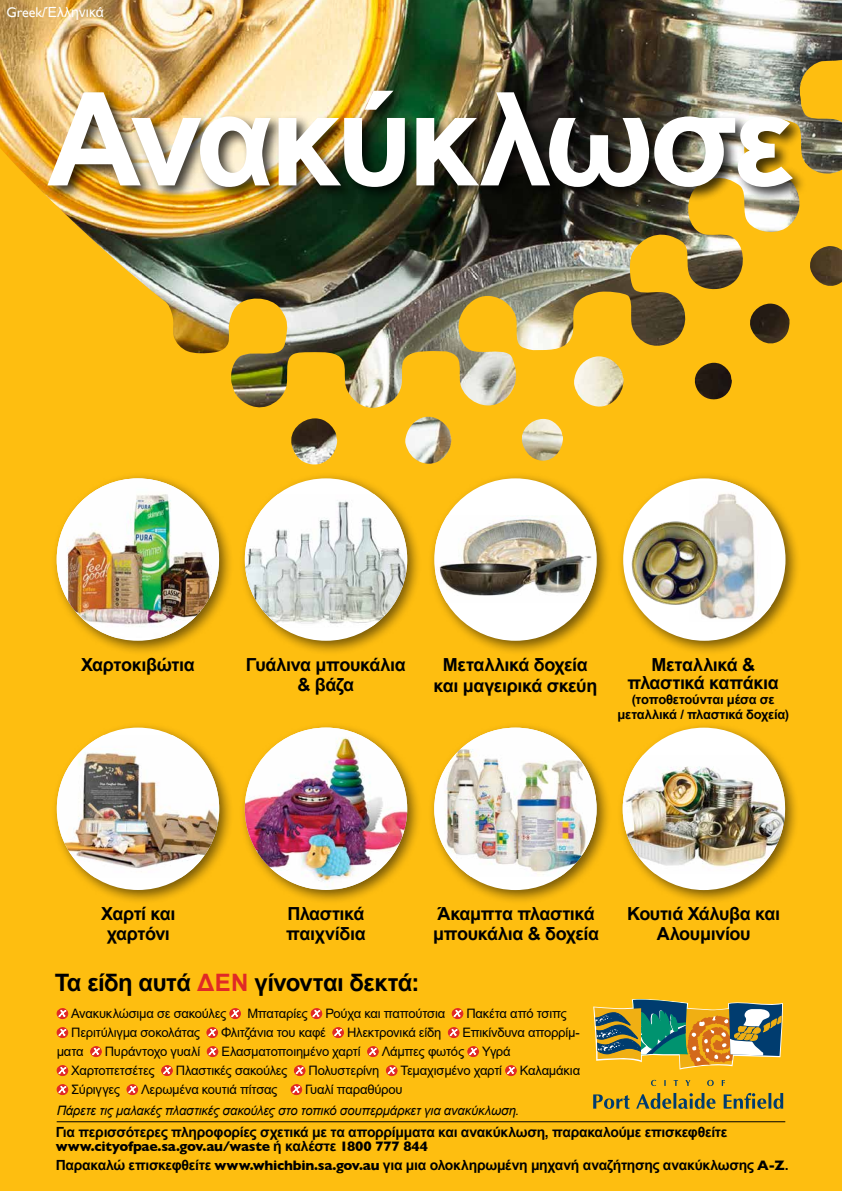
<style>
.page{position:relative;width:842px;height:1191px;background:#febe10}
.page>*{position:absolute;margin:0;border:0;box-sizing:border-box;transform-origin:0 0}
.t1{font:700 130px "Arial";letter-spacing:-.04em;color:#fff}
.t2{font:700 24px "Arial";letter-spacing:-.025em;color:#000}
.t3{font:700 18px/20px "Arial";letter-spacing:-.02em;color:#000;text-align:center}
.t4{font:700 14px "Arial";letter-spacing:-.02em;color:#000}
.t5{font:700 14px "Gill Sans";letter-spacing:-.02em;color:#000}
.t6{font:14px "Arial";color:#fff}
.t7{font:13px "Arial";letter-spacing:-.02em;color:#000}
.t8{font:italic 13px "Arial";letter-spacing:-.015em;color:#000}
.t9{font:700 13px/15px "Arial";letter-spacing:-.02em;color:#000;text-align:center}
.s1{font-family:"Gill Sans"}
.s2{color:#e02926}
.s3{font-family:"Arial"}
</style>
<div class="page">
<svg style="left:593px;top:1094px;width:37px;height:14px"></svg>
<svg style="left:636px;top:1093px;width:80px;height:15px"></svg>
<svg style="left:724px;top:1093px;width:59px;height:15px"></svg>
<svg style="left:651px;top:1079px;width:5px;height:7px"></svg>
<svg style="left:664px;top:1080px;width:2px;height:6px"></svg>
<svg style="left:674px;top:1080px;width:4px;height:6px"></svg>
<svg style="left:685px;top:1080px;width:5px;height:6px"></svg>
<svg style="left:707px;top:1079px;width:7px;height:7px"></svg>
<svg style="left:722px;top:1080px;width:3px;height:6px"></svg>
<svg style="left:593px;top:999px;width:190px;height:70px"></svg>
<hr style="left:57px;top:1121px;width:728px;height:1px;background:#000">
<svg style="left:291px;top:416px;width:272px;height:49px"></svg>
<img style="left:0;top:0;width:842px;height:408px">
<div style="left:45px;top:87px;width:762px;height:116px;background:#000;opacity:.75"></div>
<div style="left:428px;top:472px;width:183px;height:183px;background:#000;opacity:.53"></div>
<div style="left:434px;top:478px;width:163px;height:163px;background:#fff;border-radius:50%"></div>
<img style="left:436px;top:515px;width:160px;height:88px">
<div style="left:51px;top:472px;width:183px;height:183px;background:#000;opacity:.53"></div>
<img style="left:57px;top:478px;width:162px;height:160px">
<div style="left:239px;top:472px;width:183px;height:183px;background:#000;opacity:.53"></div>
<div style="left:245px;top:478px;width:162px;height:163px;background:#fff;border-radius:50%"></div>
<img style="left:245px;top:494px;width:162px;height:133px">
<div style="left:617px;top:472px;width:183px;height:183px;background:#000;opacity:.53"></div>
<div style="left:623px;top:478px;width:162px;height:163px;background:#fff;border-radius:50%"></div>
<img style="left:700px;top:481px;width:71px;height:140px">
<div style="left:617px;top:721px;width:183px;height:184px;background:#000;opacity:.53"></div>
<div style="left:623px;top:727px;width:162px;height:163px;background:#fff;border-radius:50%"></div>
<img style="left:623px;top:755px;width:162px;height:118px">
<div style="left:428px;top:721px;width:183px;height:184px;background:#000;opacity:.53"></div>
<div style="left:434px;top:727px;width:163px;height:163px;background:#fff;border-radius:50%"></div>
<img style="left:434px;top:727px;width:163px;height:150px">
<div style="left:51px;top:721px;width:183px;height:184px;background:#000;opacity:.53"></div>
<div style="left:57px;top:727px;width:162px;height:163px;background:#fff;border-radius:50%"></div>
<img style="left:57px;top:735px;width:162px;height:142px">
<div style="left:239px;top:721px;width:183px;height:184px;background:#000;opacity:.53"></div>
<img style="left:245px;top:727px;width:162px;height:161px">
<img style="left:623px;top:508px;width:108px;height:103px">
<svg style="left:229px;top:1008px;width:12px;height:11px"></svg>
<svg style="left:310px;top:1008px;width:13px;height:11px"></svg>
<svg style="left:56px;top:1008px;width:13px;height:31px"></svg>
<svg style="left:332px;top:1027px;width:12px;height:11px"></svg>
<svg style="left:90px;top:1046px;width:12px;height:11px"></svg>
<svg style="left:206px;top:1027px;width:13px;height:31px"></svg>
<svg style="left:367px;top:1046px;width:12px;height:11px"></svg>
<svg style="left:447px;top:1008px;width:32px;height:49px"></svg>
<svg style="left:161px;top:1065px;width:12px;height:11px"></svg>
<svg style="left:386px;top:1065px;width:12px;height:12px"></svg>
<svg style="left:505px;top:1065px;width:12px;height:12px"></svg>
<svg style="left:56px;top:1065px;width:13px;height:31px"></svg>
<svg style="left:126px;top:1084px;width:12px;height:12px"></svg>
<svg style="left:290px;top:1065px;width:16px;height:31px"></svg>
<p class="t6" style="left:7px;top:3px;width:99px"><span class="s1">Greek/</span>Έλληνικά</p>
<h1 class="t1" style="left:47px;top:48px;width:749px">Ανακύκλωσε</h1>
<h3 class="t3" style="left:81px;top:654px;width:115px">Χαρτοκιβώτια</h3>
<h3 class="t3" style="left:246px;top:654px;width:161px">Γυάλινα μπουκάλια &amp; βάζα</h3>
<h3 class="t3" style="left:628px;top:655px;width:153px;line-height:18px">Μεταλλικά &amp; πλαστικά καπάκια</h3>
<p class="t9" style="left:617px;top:691px;width:173px">(τοποθετούνται μέσα σε μεταλλικά / πλαστικά δοχεία)</p>
<h3 class="t3" style="left:433px;top:654px;width:165px;line-height:21px">Μεταλλικά δοχεία και μαγειρικά σκεύη</h3>
<h3 class="t3" style="left:101px;top:903px;width:76px">Χαρτί και χαρτόνι</h3>
<h3 class="t3" style="left:286px;top:903px;width:81px;text-align:left">Πλαστικά παιχνίδια</h3>
<h3 class="t3" style="left:433px;top:903px;width:168px;text-align:left">Άκαμπτα πλαστικά μπουκάλια &amp; δοχεία</h3>
<h2 class="t2" style="left:55px;top:965px;width:366px">Τα είδη αυτά <span class="s2">ΔΕΝ</span> γίνονται δεκτά:</h2>
<p class="t7" style="left:71px;top:1004px;width:156px">Ανακυκλώσιμα σε σακούλες</p>
<p class="t7" style="left:247px;top:1004px;width:62px">Μπαταρίες</p>
<p class="t7" style="left:325px;top:1004px;width:121px">Ρούχα και παπούτσια</p>
<p class="t7" style="left:466px;top:1004px;width:102px">Πακέτα από τσιπς</p>
<p class="t7" style="left:71px;top:1023px;width:130px">Περιτύλιγμα σοκολάτας</p>
<p class="t7" style="left:221px;top:1023px;width:106px">Φλιτζάνια του καφέ</p>
<p class="t7" style="left:347px;top:1023px;width:96px">Ηλεκτρονικά είδη</p>
<p class="t7" style="left:463px;top:1023px;width:119px">Επικίνδυνα απορρίμ-</p>
<p class="t7" style="left:57px;top:1042px;width:29px">ματα</p>
<p class="t7" style="left:105px;top:1042px;width:97px">Πυράντοχο γυαλί</p>
<p class="t7" style="left:221px;top:1042px;width:141px">Ελασματοποιημένο χαρτί</p>
<p class="t7" style="left:382px;top:1042px;width:84px">Λάμπες φωτός</p>
<p class="t7" style="left:482px;top:1042px;width:30px">Υγρά</p>
<p class="t7" style="left:71px;top:1061px;width:85px">Χαρτοπετσέτες</p>
<p class="t7" style="left:176px;top:1061px;width:113px">Πλαστικές σακούλες</p>
<p class="t7" style="left:309px;top:1061px;width:72px">Πολυστερίνη</p>
<p class="t7" style="left:401px;top:1061px;width:103px">Τεμαχισμένο χαρτί</p>
<p class="t7" style="left:520px;top:1061px;width:62px">Καλαμάκια</p>
<p class="t7" style="left:71px;top:1080px;width:50px">Σύριγγες</p>
<p class="t7" style="left:141px;top:1080px;width:138px">Λερωμένα κουτιά πίτσας</p>
<p class="t7" style="left:305px;top:1080px;width:99px">Γυαλί παραθύρου</p>
<p class="t8" style="left:57px;top:1101px;width:464px">Πάρετε τις μαλακές πλαστικές σακούλες στο τοπικό σουπερμάρκετ για ανακύκλωση.</p>
<h3 class="t3" style="left:627px;top:903px;width:155px">Κουτιά Χάλυβα και<br>Αλουμινίου</h3>
<p class="t4" style="left:56px;top:1122px;width:673px">Για περισσότερες πληροφορίες σχετικά με τα απορρίμματα και ανακύκλωση, παρακαλούμε επισκεφθείτε</p>
<p class="t5" style="left:56px;top:1135px;width:374px">www.cityofpae.sa.gov.au/waste <span class="s3">ή καλέστε</span> 1800 777 844</p>
<p class="t4" style="left:56px;top:1155px;width:734px">Παρακαλώ επισκεφθείτε <span class="s1">www.whichbin.sa.gov.au</span> για μια ολοκληρωμένη μηχανή αναζήτησης ανακύκλωσης <span class="s1">A-Z</span>.</p>
</div>
